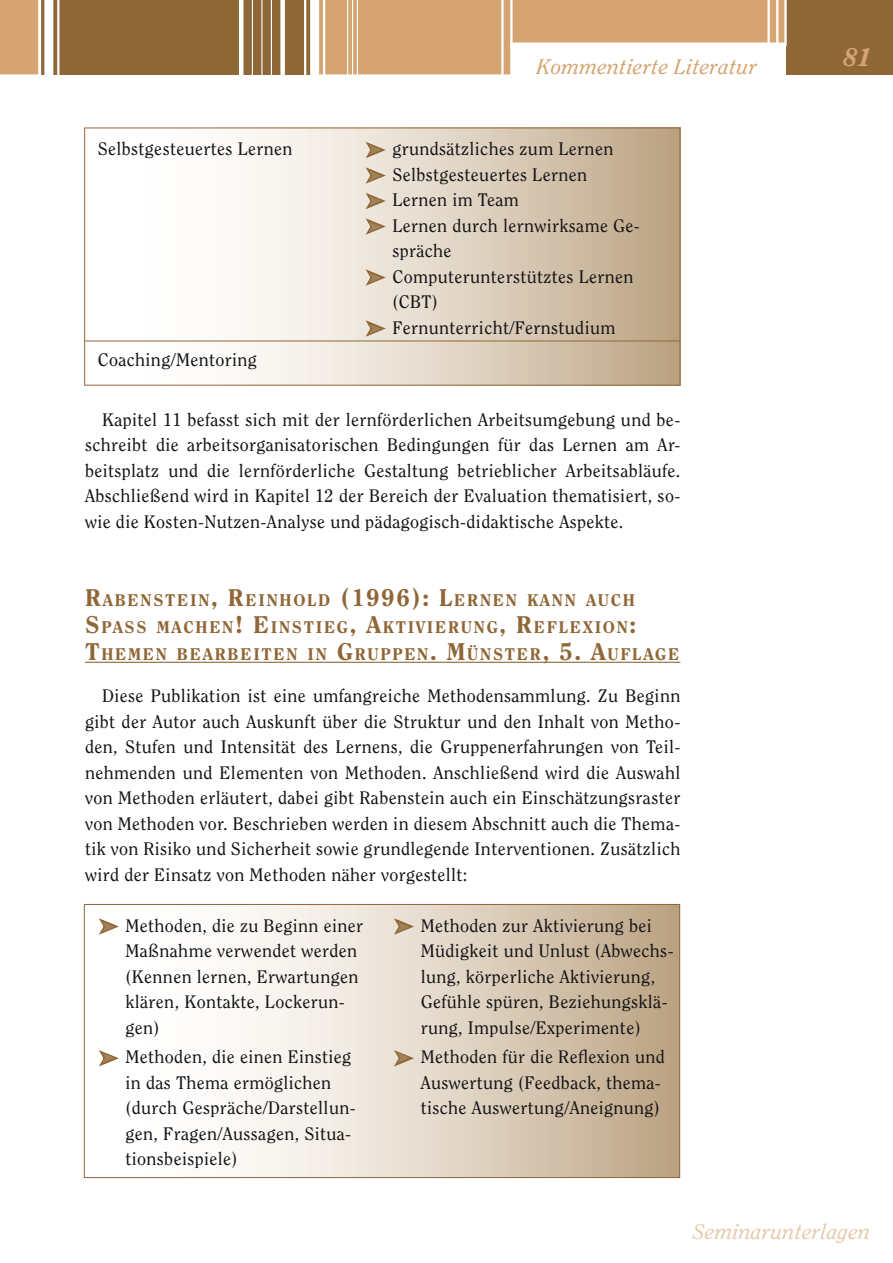
<style>
.page{position:relative;width:893px;height:1263px;background:#fff}
.page>*{position:absolute;margin:0;border:0;box-sizing:border-box;transform-origin:0 0}
.t1{font:italic 800 25.5px "Clearface";color:#d5a470}
.t2{font:italic 21px "Clearface";letter-spacing:.02em;color:#d5a470}
.t3{font:italic 21px "Clearface";letter-spacing:.02em;color:#e7c9a9}
.t4{font:18px/25.5px "Clearface";letter-spacing:.02em;color:#141314}
.t5{font:800 16.8px/27px "Clearface";letter-spacing:.1em;color:#8f6737}
.s1{color:#a28257}
.s2{font-size:24px}
</style>
<div class="page">
<svg style="left:0;top:0;width:787px;height:74px;fill:#d5a470"></svg>
<div style="left:41px;top:0;width:269px;height:74px;background:#8f6737"></div>
<div style="left:787px;top:0;width:106px;height:74px;background:#8f6737"></div>
<hr style="left:784px;top:0;width:3px;height:46px;background:#fff">
<hr style="left:510px;top:0;width:3px;height:48px;background:#fff">
<hr style="left:239px;top:0;width:4px;height:77px;background:#fff">
<hr style="left:252px;top:0;width:1px;height:77px;background:#fff">
<hr style="left:261px;top:0;width:1px;height:77px;background:#fff">
<hr style="left:271px;top:0;width:1px;height:77px;background:#fff">
<div style="left:280px;top:0;width:5px;height:77px;background:#fff"></div>
<hr style="left:304px;top:0;width:2px;height:76px;background:#fff">
<div style="left:310px;top:0;width:9px;height:76px;background:#fff"></div>
<hr style="left:323px;top:0;width:2px;height:76px;background:#fff">
<hr style="left:347px;top:0;width:1px;height:76px;background:#fff">
<hr style="left:352px;top:0;width:1px;height:76px;background:#fff">
<hr style="left:357px;top:0;width:1px;height:76px;background:#fff">
<hr style="left:501px;top:0;width:3px;height:76px;background:#fff">
<hr style="left:776px;top:0;width:2px;height:44px;background:#fff">
<hr style="left:767px;top:0;width:3px;height:44px;background:#fff">
<hr style="left:38px;top:0;width:3px;height:76px;background:#fff">
<div style="left:44px;top:0;width:9px;height:76px;background:#fff"></div>
<hr style="left:57px;top:0;width:2px;height:75px;background:#fff">
<hr style="left:85px;top:662px;width:595px;height:1px;background:#8f6737">
<div style="left:84px;top:904px;width:596px;height:273px;background:linear-gradient(to right,#fff,#c3ad8f)"></div>
<svg style="left:95px;top:917px;width:28px;height:21px"></svg>
<svg style="left:95px;top:1049px;width:28px;height:20px"></svg>
<svg style="left:390px;top:917px;width:28px;height:21px"></svg>
<svg style="left:390px;top:1049px;width:28px;height:20px"></svg>
<div style="left:84px;top:904px;width:596px;height:274px;border:1px solid #8f6737"></div>
<div style="left:85px;top:128px;width:595px;height:257px;background:linear-gradient(to right,#fff,#c3ac8f)"></div>
<hr style="left:85px;top:340px;width:595px;height:1px;background:#8f6737">
<svg style="left:362px;top:141px;width:28px;height:97px;background:#dccfbe"></svg>
<svg style="left:362px;top:268px;width:28px;height:21px"></svg>
<svg style="left:362px;top:319px;width:28px;height:21px"></svg>
<div style="left:84px;top:128px;width:596px;height:258px;border:1px solid #8f6737"></div>
<p class="t2" style="left:537px;top:54px;width:222px">Kommentierte Literatur</p>
<p class="t4" style="left:98px;top:136px;width:196px">Selbstgesteuertes Lernen</p>
<p class="t4" style="left:369px;top:136px;width:246px"><span class="s1">➤</span> grundsätzliches zum Lernen</p>
<p class="t4" style="left:369px;top:161px;width:220px"><span class="s1">➤</span> Selbstgesteuertes Lernen</p>
<p class="t4" style="left:369px;top:187px;width:152px"><span class="s1">➤</span> Lernen im Team</p>
<p class="t4" style="left:369px;top:212px;width:273px"><span class="s1">➤</span> Lernen durch lernwirksame Ge-</p>
<p class="t4" style="left:392px;top:238px;width:61px">spräche</p>
<p class="t4" style="left:369px;top:263px;width:266px"><span class="s1">➤</span> Computerunterstütztes Lernen</p>
<p class="t4" style="left:392px;top:289px;width:47px">(CBT)</p>
<p class="t4" style="left:369px;top:314px;width:248px"><span class="s1">➤</span> Fernunterricht/Fernstudium</p>
<p class="t4" style="left:98px;top:346px;width:161px">Coaching/Mentoring</p>
<p class="t4" style="left:85px;top:406px;width:597px;text-align:justify;text-indent:17px">Kapitel 11 befasst sich mit der lernförderlichen Arbeitsumgebung und be&shy;schreibt die arbeitsorganisatorischen Bedingungen für das Lernen am Ar&shy;beitsplatz und die lernförderliche Gestaltung betrieblicher Arbeitsabläufe.<br>Abschließend wird in Kapitel 12 der Bereich der Evaluation thematisiert, so&shy;wie die Kosten-Nutzen-Analyse und pädagogisch-didaktische Aspekte.</p>
<p class="t5" style="left:85px;top:586px;width:596px"><span class="s2">R</span>ABENSTEIN<span class="s2">, R</span>EINHOLD <span class="s2">(1996): L</span>ERNEN KANN AUCH<br><span class="s2">S</span>PASS MACHEN<span class="s2">! E</span>INSTIEG<span class="s2">, A</span>KTIVIERUNG<span class="s2">, R</span>EFLEXION<span class="s2">:<br>T</span>HEMEN BEARBEITEN IN <span class="s2">G</span>RUPPEN<span class="s2">. M</span>ÜNSTER<span class="s2">, 5. A</span>UFLAGE</p>
<p class="t4" style="left:85px;top:683px;width:597px;text-align:justify;text-indent:17px">Diese Publikation ist eine umfangreiche Methodensammlung. Zu Beginn gibt der Autor auch Auskunft über die Struktur und den Inhalt von Metho&shy;den, Stufen und Intensität des Lernens, die Gruppenerfahrungen von Teil&shy;nehmenden und Elementen von Methoden. Anschließend wird die Auswahl von Methoden erläutert, dabei gibt Rabenstein auch ein Einschätzungsraster von Methoden vor. Beschrieben werden in diesem Abschnitt auch die Thema&shy;tik von Risiko und Sicherheit sowie grundlegende Interventionen. Zusätzlich wird der Einsatz von Methoden näher vorgestellt:</p>
<p class="t4" style="left:126px;top:912px;width:239px;text-indent:-24px"><span class="s1">➤</span> Methoden, die zu Beginn einer<br>Maßnahme verwendet werden (Kennen lernen, Erwartungen klären, Kontakte, Lockerun&shy;gen)</p>
<p class="t4" style="left:126px;top:1044px;width:232px;text-indent:-24px"><span class="s1">➤</span> Methoden, die einen Einstieg in das Thema ermöglichen (durch Gespräche/Darstellun&shy;gen, Fragen/Aussagen, Situa&shy;tionsbeispiele)</p>
<p class="t4" style="left:421px;top:912px;width:254px;text-indent:-24px"><span class="s1">➤</span> Methoden zur Aktivierung bei<br>Müdigkeit und Unlust (Abwechs&shy;lung, körperliche Aktivierung,<br>Gefühle spüren, Beziehungsklä&shy;rung, Impulse/Experimente)</p>
<p class="t4" style="left:421px;top:1044px;width:246px;text-indent:-24px"><span class="s1">➤</span> Methoden für die Reflexion und<br>Auswertung (Feedback, thema&shy;tische Auswertung/Aneignung)</p>
<h1 class="t1" style="left:843px;top:41px;width:30px">81</h1>
<p class="t3" style="left:693px;top:1220px;width:179px">Seminarunterlagen</p>
</div>
